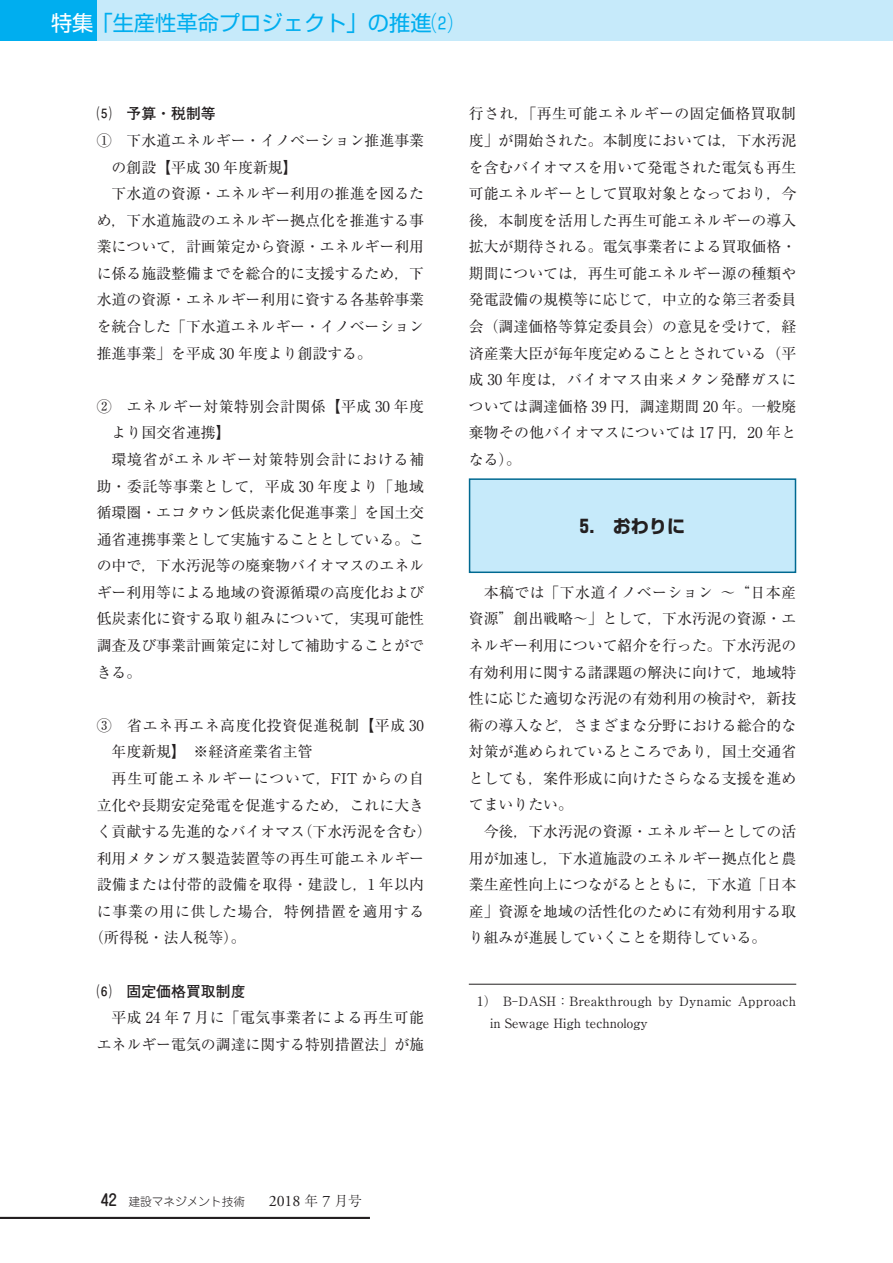
<style>
.page{position:relative;width:893px;height:1263px;background:#fff}
.page>*{position:absolute;margin:0;border:0;box-sizing:border-box;transform-origin:0 0}
.t1{font:21.3px "Shin Go Pr 6 N";color:#00aeef}
.t2{font:700 18px "Shin Go Pr 6 N";color:#231f20}
.t3{font:14.85px/26.5px "Ryumin Pr 6 N";color:#231f20;text-align:justify}
.t4{font:14.85px "Ryumin Pr 6 N";letter-spacing:.03em;color:#231f20}
.t5{font:14.85px "Ryumin Pr 6 N";letter-spacing:.055em;color:#231f20}
.t6{font:14.85px "Ryumin Pr 6 N";letter-spacing:.045em;color:#231f20}
.t7{font:14.85px "Ryumin Pr 6 N";letter-spacing:.06em;color:#231f20}
.t8{font:700 14.85px "Futo Go B101 Pr 6 N";color:#231f20}
.t9{font:12.75px/21.3px "Ryumin Pr 6 N";letter-spacing:.015em;color:#231f20}
.t10{font:300 11.7px "Jun 101 Pro";color:#231f20}
.s1{color:#fff}
.s2{font-family:"Jun 34 Pro";font-weight:500;font-size:15.9px}
.s3{font-family:"Adobe Garamond Pro";font-weight:400;font-size:15.9px}
.s4{font-family:"Ryumin Pr 6 N";font-size:13.8px}
</style>
<div class="page">
<div style="left:0;top:0;width:98px;height:40px;background:#00aeef"></div>
<div style="left:98px;top:0;width:795px;height:40px;background:#c6eafa"></div>
<hr style="left:469px;top:984px;width:327px;height:1px;background:#231f20">
<div style="left:470px;top:479px;width:325px;height:93px;background:#c6eafa"></div>
<div style="left:469px;top:478px;width:327px;height:95px;border:2px solid #006991"></div>
<hr style="left:0;top:1217px;width:370px;height:2px;background:#231f20">
<h1 class="t1" style="left:51px;top:6px;width:403px"><span class="s1">特集</span>「生産性革命プロジェクト」の推進⑵</h1>
<p class="t8" style="left:97px;top:102px;width:121px">⑸　予算・税制等</p>
<p class="t3" style="left:97px;top:126px;width:329px">①　下水道エネルギー・イノベーション推進事業</p>
<p class="t3" style="left:112px;top:153px;width:188px">の創設【平成 30 年度新規】</p>
<p class="t3" style="left:112px;top:180px;width:314px">下水道の資源・エネルギー利用の推進を図るた</p>
<p class="t3" style="left:97px;top:206px;width:329px">め，下水道施設のエネルギー拠点化を推進する事</p>
<p class="t3" style="left:97px;top:233px;width:329px">業について，計画策定から資源・エネルギー利用</p>
<p class="t3" style="left:97px;top:259px;width:329px">に係る施設整備までを総合的に支援するため，下</p>
<p class="t3" style="left:97px;top:286px;width:329px">水道の資源・エネルギー利用に資する各基幹事業</p>
<p class="t3" style="left:97px;top:312px;width:329px">を統合した「下水道エネルギー・イノベーション</p>
<p class="t3" style="left:97px;top:339px;width:277px">推進事業」を平成 30 年度より創設する。</p>
<p class="t4" style="left:97px;top:395px;width:329px">②　エネルギー対策特別会計関係【平成 30 年度</p>
<p class="t3" style="left:112px;top:419px;width:121px">より国交省連携】</p>
<p class="t5" style="left:112px;top:448px;width:314px">環境省がエネルギー対策特別会計における補</p>
<p class="t4" style="left:97px;top:474px;width:329px">助・委託等事業として，平成 30 年度より「地域</p>
<p class="t3" style="left:97px;top:498px;width:329px">循環圏・エコタウン低炭素化促進事業」を国土交</p>
<p class="t3" style="left:97px;top:525px;width:329px">通省連携事業として実施することとしている。こ</p>
<p class="t3" style="left:97px;top:552px;width:329px">の中で，下水汚泥等の廃棄物バイオマスのエネル</p>
<p class="t3" style="left:97px;top:578px;width:329px">ギー利用等による地域の資源循環の高度化および</p>
<p class="t3" style="left:97px;top:605px;width:329px">低炭素化に資する取り組みについて，実現可能性</p>
<p class="t3" style="left:97px;top:631px;width:329px">調査及び事業計画策定に対して補助することがで</p>
<p class="t3" style="left:97px;top:658px;width:46px">きる。</p>
<p class="t6" style="left:97px;top:713px;width:329px">③　省エネ再エネ高度化投資促進税制【平成 30</p>
<p class="t3" style="left:112px;top:738px;width:202px">年度新規】　※経済産業省主管</p>
<p class="t7" style="left:112px;top:767px;width:314px">再生可能エネルギーについて，FIT からの自</p>
<p class="t3" style="left:97px;top:791px;width:329px">立化や長期安定発電を促進するため，これに大き</p>
<p class="t3" style="left:97px;top:817px;width:336px">く貢献する先進的なバイオマス（下水汚泥を含む）</p>
<p class="t3" style="left:97px;top:844px;width:329px">利用メタンガス製造装置等の再生可能エネルギー</p>
<p class="t3" style="left:97px;top:871px;width:329px">設備または付帯的設備を取得・建設し，1 年以内</p>
<p class="t5" style="left:97px;top:900px;width:329px">に事業の用に供した場合，特例措置を適用する</p>
<p class="t3" style="left:89px;top:924px;width:158px">（所得税・法人税等）。</p>
<p class="t8" style="left:97px;top:979px;width:150px">⑹　固定価格買取制度</p>
<p class="t3" style="left:97px;top:1003px;width:329px;text-align:right">平成 24 年 7 月に「電気事業者による再生可能エネルギー電気の調達に関する特別措置法」が施</p>
<p class="t3" style="left:469px;top:100px;width:329px">行され，「再生可能エネルギーの固定価格買取制度」が開始された。本制度においては，下水汚泥を含むバイオマスを用いて発電された電気も再生可能エネルギーとして買取対象となっており，今後，本制度を活用した再生可能エネルギーの導入拡大が期待される。電気事業者による買取価格・期間については，再生可能エネルギー源の種類や発電設備の規模等に応じて，中立的な第三者委員会（調達価格等算定委員会）の意見を受けて，経済産業大臣が毎年度定めることとされている（平成 30 年度は，バイオマス由来メタン発酵ガスについては調達価格 39 円，調達期間 20 年。一般廃棄物その他バイオマスについては 17 円，20 年となる）。</p>
<p class="t2" style="left:580px;top:511px;width:107px">5.　おわりに</p>
<p class="t3" style="left:469px;top:578px;width:329px;text-indent:15px">本稿では「下水道イノベーション 〜“日本産資源”創出戦略〜」として，下水汚泥の資源・エネルギー利用について紹介を行った。下水汚泥の有効利用に関する諸課題の解決に向けて，地域特性に応じた適切な汚泥の有効利用の検討や，新技術の導入など，さまざまな分野における総合的な対策が進められているところであり，国土交通省としても，案件形成に向けたさらなる支援を進めてまいりたい。</p>
<p class="t3" style="left:469px;top:817px;width:329px;text-indent:15px">今後，下水汚泥の資源・エネルギーとしての活用が加速し，下水道施設のエネルギー拠点化と農業生産性向上につながるとともに，下水道「日本産」資源を地域の活性化のために有効利用する取り組みが進展していくことを期待している。</p>
<p class="t9" style="left:490px;top:990px;width:307px;text-indent:-13px">1）　B-DASH：Breakthrough by Dynamic Approach in Sewage High technology</p>
<p class="t10" style="left:101px;top:1192px;width:262px"><span class="s2">42</span> 建設マネジメント技術　　<span class="s3">2018</span> <span class="s4">年</span> <span class="s3">7</span> <span class="s4">月号</span></p>
</div>
